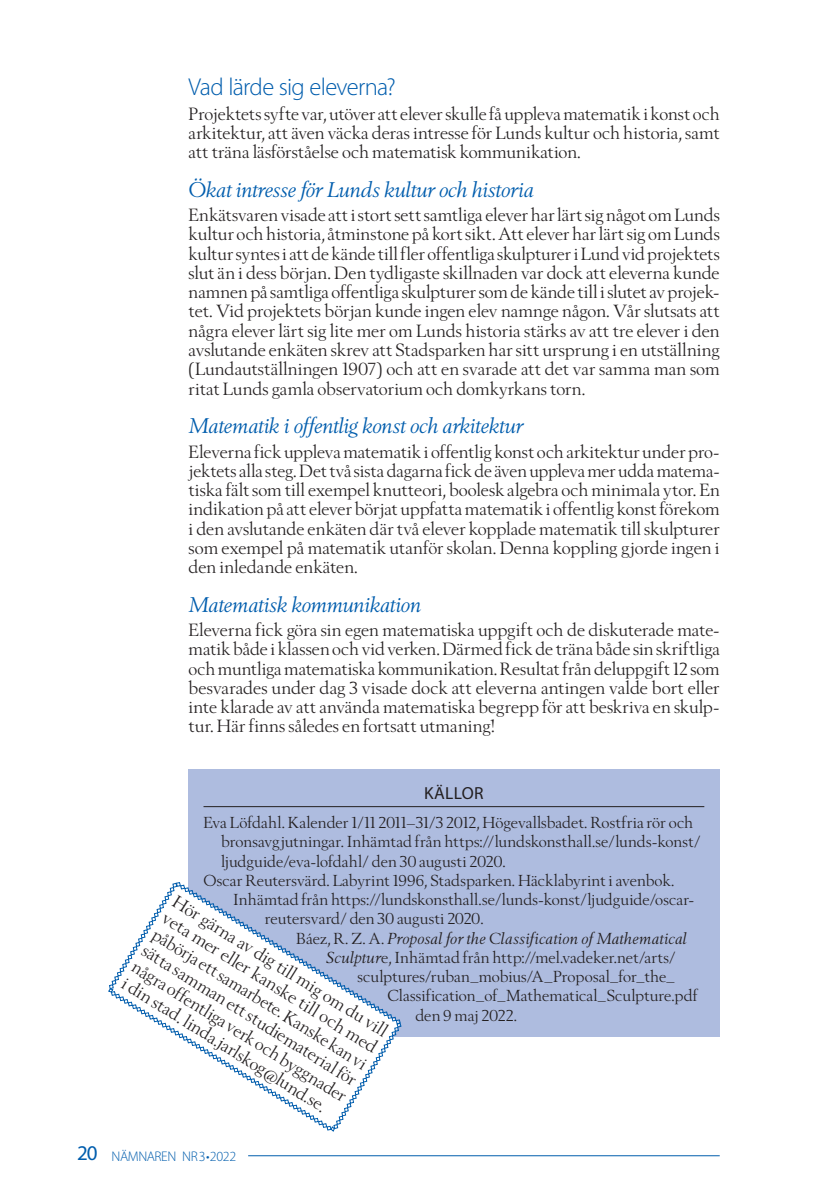
<style>
.page{position:relative;width:819px;height:1201px;background:#fff}
.page>*{position:absolute;margin:0;border:0;box-sizing:border-box;transform-origin:0 0}
.t1{font:300 24.5px "Myriad Pro";letter-spacing:-.03em;color:#015dad}
.t2{font:italic 21px "Berling Nova Display Pro";letter-spacing:-.02em;color:#015dad}
.t3{font:17.5px/19.2px "Berling Nova Display Pro";letter-spacing:.005em;color:#231f20;text-align:justify}
.t4{font:17.5px "Myriad Pro";letter-spacing:.02em;color:#231f20}
.t5{font:15.75px "Berling Nova Display Pro";letter-spacing:.005em;color:#231f20}
.t6{font:italic 15.75px "Berling Nova Display Pro";letter-spacing:.005em;color:#231f20}
.t7{font:300 14px "Myriad Pro";letter-spacing:-.03em;color:#015dad}
.s1{font-style:normal}
.s2{font-style:italic}
.s3{font-weight:400;font-size:21px}
</style>
<div class="page">
<hr style="left:248px;top:1155px;width:471px;height:1px;background:#015dad">
<div style="left:189px;top:769px;width:530px;height:267px;background:#aebcdf"></div>
<hr style="left:203px;top:806px;width:501px;height:1px;background:#231f20">
<svg style="left:108px;top:882px;width:293px;height:249px"></svg>
<h1 class="t1" style="left:189px;top:74px;width:209px">Vad lärde sig eleverna?</h1>
<p class="t3" style="left:189px;top:104px;width:532px">Projektets syfte var, utöver att elever skulle få uppleva matematik i konst och arkitektur, att även väcka deras intresse för Lunds kultur och historia, samt att träna läsförståelse och matematisk kommunikation.</p>
<p class="t2" style="left:189px;top:177px;width:347px">Ökat intresse för Lunds kultur och historia</p>
<p class="t3" style="left:189px;top:205px;width:532px">Enkätsvaren visade att i stort sett samtliga elever har lärt sig något om Lunds kultur och historia, åtminstone på kort sikt. Att elever har lärt sig om Lunds kultur syntes i att de kände till fler offentliga skulpturer i Lund vid projektets slut än i dess början. Den tydligaste skillnaden var dock att eleverna kunde namnen på samtliga offentliga skulpturer som de kände till i slutet av projek&shy;tet. Vid projektets början kunde ingen elev namnge någon. Vår slutsats att några elever lärt sig lite mer om Lunds historia stärks av att tre elever i den avslutande enkäten skrev att Stadsparken har sitt ursprung i en utställning (Lundautställningen 1907) och att en svarade att det var samma man som ritat Lunds gamla observatorium och domkyrkans torn.</p>
<p class="t2" style="left:189px;top:414px;width:336px">Matematik i offentlig konst och arkitektur</p>
<p class="t3" style="left:189px;top:441px;width:532px">Eleverna fick uppleva matematik i offentlig konst och arkitektur under pro&shy;jektets alla steg. Det två sista dagarna fick de även uppleva mer udda matema&shy;tiska fält som till exempel knutteori, boolesk algebra och minimala ytor. En indikation på att elever börjat uppfatta matematik i offentlig konst förekom i den avslutande enkäten där två elever kopplade matematik till skulpturer som exempel på matematik utanför skolan. Denna koppling gjorde ingen i den inledande enkäten.</p>
<p class="t2" style="left:189px;top:592px;width:234px">Matematisk kommunikation</p>
<p class="t3" style="left:189px;top:620px;width:532px">Eleverna fick göra sin egen matematiska uppgift och de diskuterade mate&shy;matik både i klassen och vid verken. Därmed fick de träna både sin skriftliga och muntliga matematiska kommunikation. Resultat från deluppgift 12 som besvarades under dag 3 visade dock att eleverna antingen valde bort eller inte klarade av att använda matematiska begrepp för att beskriva en skulp&shy;tur. Här finns således en fortsatt utmaning!</p>
<p class="t4" style="left:424px;top:783px;width:61px">KÄLLOR</p>
<p class="t5" style="left:203px;top:813px;width:491px">Eva Löfdahl. Kalender 1/11 2011–31/3 2012, Högevallsbadet. Rostfria rör och</p>
<p class="t5" style="left:221px;top:832px;width:481px">bronsavgjutningar. Inhämtad från https://lundskonsthall.se/lunds-konst/</p>
<p class="t5" style="left:221px;top:851px;width:286px">ljudguide/eva-lofdahl/ den 30 augusti 2020.</p>
<p class="t5" style="left:203px;top:870px;width:472px">Oscar Reutersvärd. Labyrint 1996, Stadsparken. Häcklabyrint i avenbok.</p>
<p class="t5" style="left:233px;top:890px;width:462px">Inhämtad från https://lundskonsthall.se/lunds-konst/ljudguide/oscar-</p>
<p class="t5" style="left:265px;top:909px;width:220px">reutersvard/ den 30 augusti 2020.</p>
<p class="t6" style="left:296px;top:929px;width:392px"><span class="s1">Báez, R. Z. A.</span> Proposal for the Classification of Mathematical</p>
<p class="t5" style="left:326px;top:947px;width:351px"><span class="s2">Sculptur</span>e, Inhämtad från http://mel.vadeker.net/arts/</p>
<p class="t5" style="left:357px;top:967px;width:318px">sculptures/ruban_mobius/A_Proposal_for_the_</p>
<p class="t5" style="left:387px;top:986px;width:312px">Classification_of_Mathematical_Sculpture.pdf</p>
<p class="t5" style="left:415px;top:1005px;width:103px">den 9 maj 2022.</p>
<p class="t3" style="left:180px;top:891px;width:251px;rotate:32deg">Hör gärna av dig till mig om du vill veta mer eller kanske till och med påbörja ett samarbete. Kanske kan vi sätta samman ett studiematerial för några offentliga verk och byggnader i din stad. linda.jarlskog@lund.se.</p>
<p class="t7" style="left:77px;top:1148px;width:161px"><span class="s3">20</span> NÄMNAREN NR3•2022</p>
</div>
